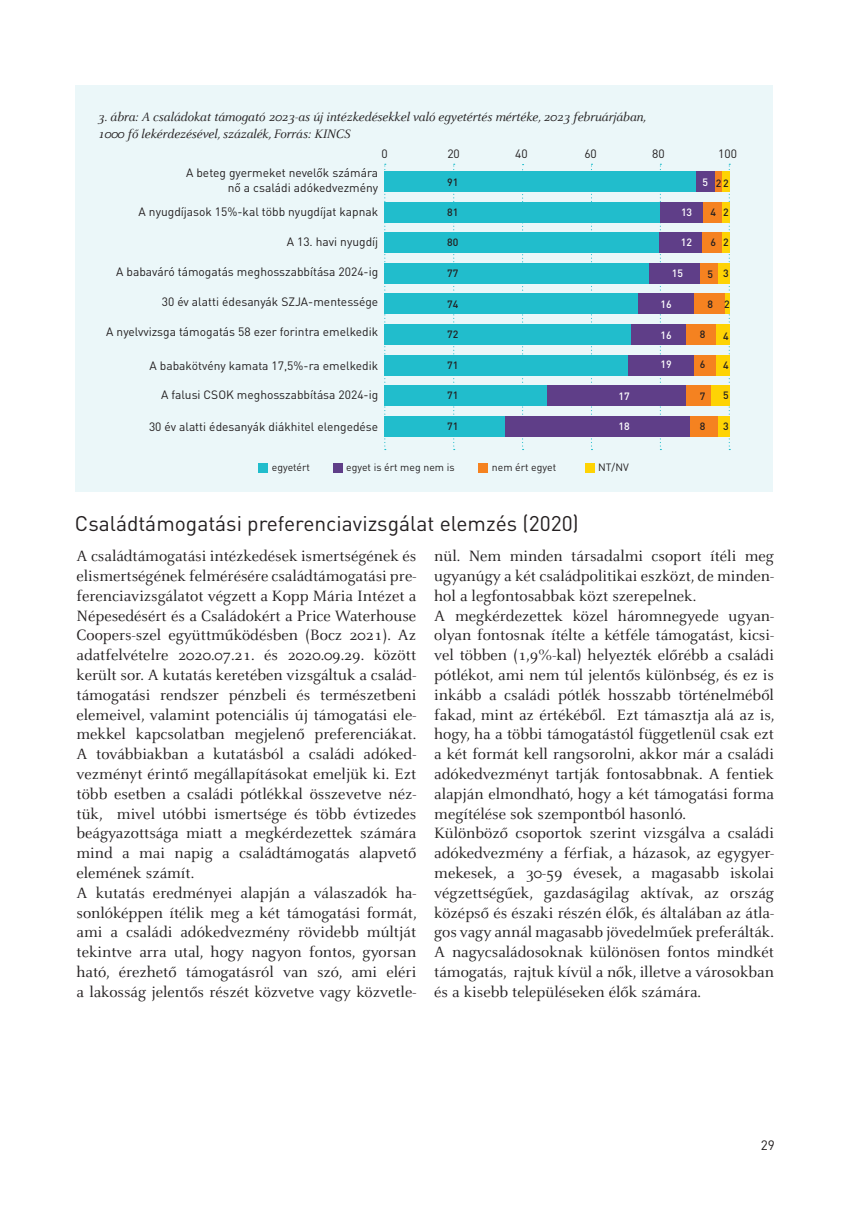
<style>
.page{position:relative;width:859px;height:1212px;background:#fff}
.page>*{position:absolute;margin:0;border:0;box-sizing:border-box;transform-origin:0 0}
.t1{font:21px "DIN Pro";color:#231f20}
.t2{font:16.5px/19.8px "Celeste H";color:#231f20}
.t3{font:italic 13.5px/16.5px "Celeste H";letter-spacing:-.01em;color:#231f20}
.t4{font:13.5px "DIN Pro";color:#231f20}
.t5{font:12px/14.4px "DIN Pro";color:#231f20;text-align:right}
.t6{font:10.5px "DIN Pro";color:#231f20}
.t7{font:500 10.5px "DIN Pro";color:#231f20}
.t8{font:500 10.5px "DIN Pro";color:#fff}
</style>
<div class="page">
<div style="left:75px;top:85px;width:697px;height:407px;background:#ebf7f9"></div>
<svg style="left:453px;top:164px;width:2px;height:286px"></svg>
<svg style="left:729px;top:164px;width:1px;height:286px"></svg>
<svg style="left:384px;top:164px;width:2px;height:286px"></svg>
<svg style="left:660px;top:164px;width:1px;height:286px"></svg>
<svg style="left:591px;top:164px;width:1px;height:286px"></svg>
<svg style="left:522px;top:164px;width:2px;height:286px"></svg>
<div style="left:384px;top:171px;width:346px;height:21px;background:#21bdcc"></div>
<div style="left:697px;top:171px;width:20px;height:21px;background:#5f3e88"></div>
<div style="left:715px;top:171px;width:15px;height:21px;background:#f58220"></div>
<div style="left:722px;top:171px;width:8px;height:21px;background:#fed304"></div>
<div style="left:384px;top:232px;width:346px;height:21px;background:#21bdcc"></div>
<div style="left:659px;top:232px;width:71px;height:21px;background:#5f3e88"></div>
<div style="left:703px;top:232px;width:27px;height:21px;background:#f58220"></div>
<div style="left:722px;top:232px;width:8px;height:21px;background:#fed304"></div>
<div style="left:384px;top:294px;width:346px;height:20px;background:#21bdcc"></div>
<div style="left:638px;top:294px;width:92px;height:20px;background:#5f3e88"></div>
<div style="left:694px;top:294px;width:36px;height:20px;background:#f58220"></div>
<div style="left:725px;top:294px;width:5px;height:20px;background:#fed304"></div>
<div style="left:384px;top:355px;width:346px;height:20px;background:#21bdcc"></div>
<div style="left:628px;top:355px;width:89px;height:20px;background:#5f3e88"></div>
<div style="left:694px;top:355px;width:36px;height:20px;background:#f58220"></div>
<div style="left:716px;top:355px;width:14px;height:20px;background:#fed304"></div>
<div style="left:384px;top:202px;width:346px;height:20px;background:#21bdcc"></div>
<div style="left:661px;top:202px;width:56px;height:20px;background:#5f3e88"></div>
<div style="left:703px;top:202px;width:27px;height:20px;background:#f58220"></div>
<div style="left:722px;top:202px;width:8px;height:20px;background:#fed304"></div>
<div style="left:384px;top:263px;width:346px;height:20px;background:#21bdcc"></div>
<div style="left:649px;top:263px;width:81px;height:20px;background:#5f3e88"></div>
<div style="left:701px;top:263px;width:29px;height:20px;background:#f58220"></div>
<div style="left:718px;top:263px;width:12px;height:20px;background:#fed304"></div>
<div style="left:384px;top:324px;width:346px;height:21px;background:#21bdcc"></div>
<div style="left:631px;top:324px;width:99px;height:21px;background:#5f3e88"></div>
<div style="left:687px;top:324px;width:43px;height:21px;background:#f58220"></div>
<div style="left:716px;top:324px;width:14px;height:21px;background:#fed304"></div>
<div style="left:384px;top:385px;width:346px;height:21px;background:#21bdcc"></div>
<div style="left:547px;top:385px;width:183px;height:21px;background:#5f3e88"></div>
<div style="left:687px;top:385px;width:43px;height:21px;background:#f58220"></div>
<div style="left:711px;top:385px;width:19px;height:21px;background:#fed304"></div>
<div style="left:384px;top:416px;width:346px;height:20px;background:#21bdcc"></div>
<div style="left:506px;top:416px;width:224px;height:20px;background:#5f3e88"></div>
<div style="left:691px;top:416px;width:39px;height:20px;background:#f58220"></div>
<div style="left:718px;top:416px;width:12px;height:21px;background:#fed304"></div>
<div style="left:258px;top:463px;width:10px;height:9px;background:#21bdcc"></div>
<div style="left:333px;top:463px;width:9px;height:9px;background:#5f3e88"></div>
<div style="left:479px;top:463px;width:9px;height:9px;background:#f58220"></div>
<div style="left:585px;top:463px;width:9px;height:9px;background:#fed304"></div>
<p class="t3" style="left:98px;top:109px;width:550px">3. ábra: A családokat támogató 2023-as új intézkedésekkel való egyetértés mértéke, 2023 februárjában,<br>1000 fő lekérdezésével, százalék, Forrás: KINCS</p>
<p class="t5" style="left:381px;top:146px;width:8px">0</p>
<p class="t5" style="left:447px;top:146px;width:14px">20</p>
<p class="t5" style="left:515px;top:146px;width:14px">40</p>
<p class="t5" style="left:584px;top:146px;width:14px">60</p>
<p class="t5" style="left:652px;top:146px;width:14px">80</p>
<p class="t5" style="left:718px;top:146px;width:20px">100</p>
<p class="t5" style="left:186px;top:165px;width:194px">A beteg gyermeket nevelők számára nő a családi adókedvezmény</p>
<p class="t7" style="left:447px;top:175px;width:13px">91</p>
<p class="t8" style="left:702px;top:175px;width:7px">5</p>
<p class="t7" style="left:716px;top:176px;width:15px">22</p>
<p class="t5" style="left:139px;top:204px;width:241px">A nyugdíjasok 15%-kal több nyugdíjat kapnak</p>
<p class="t7" style="left:447px;top:205px;width:13px">81</p>
<p class="t5" style="left:287px;top:234px;width:93px">A 13. havi nyugdíj</p>
<p class="t7" style="left:447px;top:235px;width:13px">80</p>
<p class="t5" style="left:116px;top:264px;width:263px">A babaváró támogatás meghosszabbítása 2024-ig</p>
<p class="t7" style="left:447px;top:266px;width:13px">77</p>
<p class="t5" style="left:162px;top:294px;width:218px">30 év alatti édesanyák SZJA-mentessége</p>
<p class="t7" style="left:447px;top:297px;width:13px">74</p>
<p class="t5" style="left:106px;top:324px;width:273px">A nyelvvizsga támogatás 58 ezer forintra emelkedik</p>
<p class="t7" style="left:447px;top:327px;width:13px">72</p>
<p class="t5" style="left:150px;top:358px;width:230px">A babakötvény kamata 17,5%-ra emelkedik</p>
<p class="t7" style="left:447px;top:358px;width:13px">71</p>
<p class="t5" style="left:161px;top:387px;width:219px">A falusi CSOK meghosszabbítása 2024-ig</p>
<p class="t5" style="left:149px;top:419px;width:231px">30 év alatti édesanyák diákhitel elengedése</p>
<p class="t7" style="left:447px;top:388px;width:13px">71</p>
<p class="t7" style="left:447px;top:419px;width:13px">71</p>
<p class="t8" style="left:618px;top:389px;width:13px">17</p>
<p class="t8" style="left:618px;top:419px;width:13px">18</p>
<p class="t8" style="left:681px;top:205px;width:13px">13</p>
<p class="t8" style="left:681px;top:235px;width:13px">12</p>
<p class="t8" style="left:672px;top:266px;width:13px">15</p>
<p class="t8" style="left:661px;top:297px;width:13px">16</p>
<p class="t8" style="left:661px;top:328px;width:13px">16</p>
<p class="t8" style="left:661px;top:357px;width:13px">19</p>
<p class="t7" style="left:710px;top:205px;width:7px">4</p>
<p class="t7" style="left:710px;top:235px;width:7px">6</p>
<p class="t7" style="left:707px;top:267px;width:7px">5</p>
<p class="t7" style="left:707px;top:297px;width:7px">8</p>
<p class="t7" style="left:723px;top:205px;width:7px">2</p>
<p class="t7" style="left:723px;top:235px;width:7px">2</p>
<p class="t7" style="left:723px;top:266px;width:7px">3</p>
<p class="t7" style="left:724px;top:297px;width:7px">2</p>
<p class="t7" style="left:700px;top:327px;width:7px">8</p>
<p class="t7" style="left:700px;top:357px;width:7px">6</p>
<p class="t7" style="left:700px;top:389px;width:7px">7</p>
<p class="t7" style="left:700px;top:419px;width:7px">8</p>
<p class="t7" style="left:723px;top:329px;width:7px">4</p>
<p class="t7" style="left:723px;top:358px;width:7px">4</p>
<p class="t7" style="left:723px;top:388px;width:7px">5</p>
<p class="t7" style="left:723px;top:419px;width:7px">3</p>
<p class="t6" style="left:272px;top:460px;width:40px">egyetért</p>
<p class="t6" style="left:346px;top:460px;width:110px">egyet is ért meg nem is</p>
<p class="t6" style="left:492px;top:460px;width:66px">nem ért egyet</p>
<p class="t6" style="left:598px;top:460px;width:32px">NT/NV</p>
<p class="t1" style="left:75px;top:509px;width:505px">Családtámogatási preferenciavizsgálat elemzés (2020)</p>
<p class="t2" style="left:77px;top:547px;width:342px">A családtámogatási intézkedések ismertségének és elismertségének felmérésére családtámogatási pre&shy;ferenciavizsgálatot végzett a Kopp Mária Intézet a Népesedésért és a Családokért a Price Waterhouse Coopers-szel együttműködésben (Bocz 2021). Az adatfelvételre 2020.07.21. és 2020.09.29. között került sor. A kutatás keretében vizsgáltuk a család&shy;támogatási rendszer pénzbeli és természetbeni elemeivel, valamint potenciális új támogatási ele&shy;mekkel kapcsolatban megjelenő preferenciákat.<br>A továbbiakban a kutatásból a családi adóked&shy;vezményt érintő megállapításokat emeljük ki. Ezt több esetben a családi pótlékkal összevetve néz&shy;tük, mivel utóbbi ismertsége és több évtizedes beágyazottsága miatt a megkérdezettek számára mind a mai napig a családtámogatás alapvető elemének számít.<br>A kutatás eredményei alapján a válaszadók ha&shy;sonlóképpen ítélik meg a két támogatási formát, ami a családi adókedvezmény rövidebb múltját tekintve arra utal, hogy nagyon fontos, gyorsan ható, érezhető támogatásról van szó, ami eléri a lakosság jelentős részét közvetve vagy közvetle-</p>
<p class="t2" style="left:434px;top:547px;width:342px">nül. Nem minden társadalmi csoport ítéli meg ugyanúgy a két családpolitikai eszközt, de minden&shy;hol a legfontosabbak közt szerepelnek.<br>A megkérdezettek közel háromnegyede ugyan&shy;olyan fontosnak ítélte a kétféle támogatást, kicsi&shy;vel többen (1,9%-kal) helyezték előrébb a családi pótlékot, ami nem túl jelentős különbség, és ez is inkább a családi pótlék hosszabb történelméből fakad, mint az értékéből. Ezt támasztja alá az is, hogy, ha a többi támogatástól függetlenül csak ezt a két formát kell rangsorolni, akkor már a családi adókedvezményt tartják fontosabbnak. A fentiek alapján elmondható, hogy a két támogatási forma megítélése sok szempontból hasonló.<br>Különböző csoportok szerint vizsgálva a családi adókedvezmény a férfiak, a házasok, az egygyer&shy;mekesek, a 30-59 évesek, a magasabb iskolai végzettségűek, gazdaságilag aktívak, az ország középső és északi részén élők, és általában az átla&shy;gos vagy annál magasabb jövedelműek preferálták.<br>A nagycsaládosoknak különösen fontos mindkét támogatás, rajtuk kívül a nők, illetve a városokban és a kisebb településeken élők számára.</p>
<p class="t4" style="left:761px;top:1136px;width:16px">29</p>
</div>
